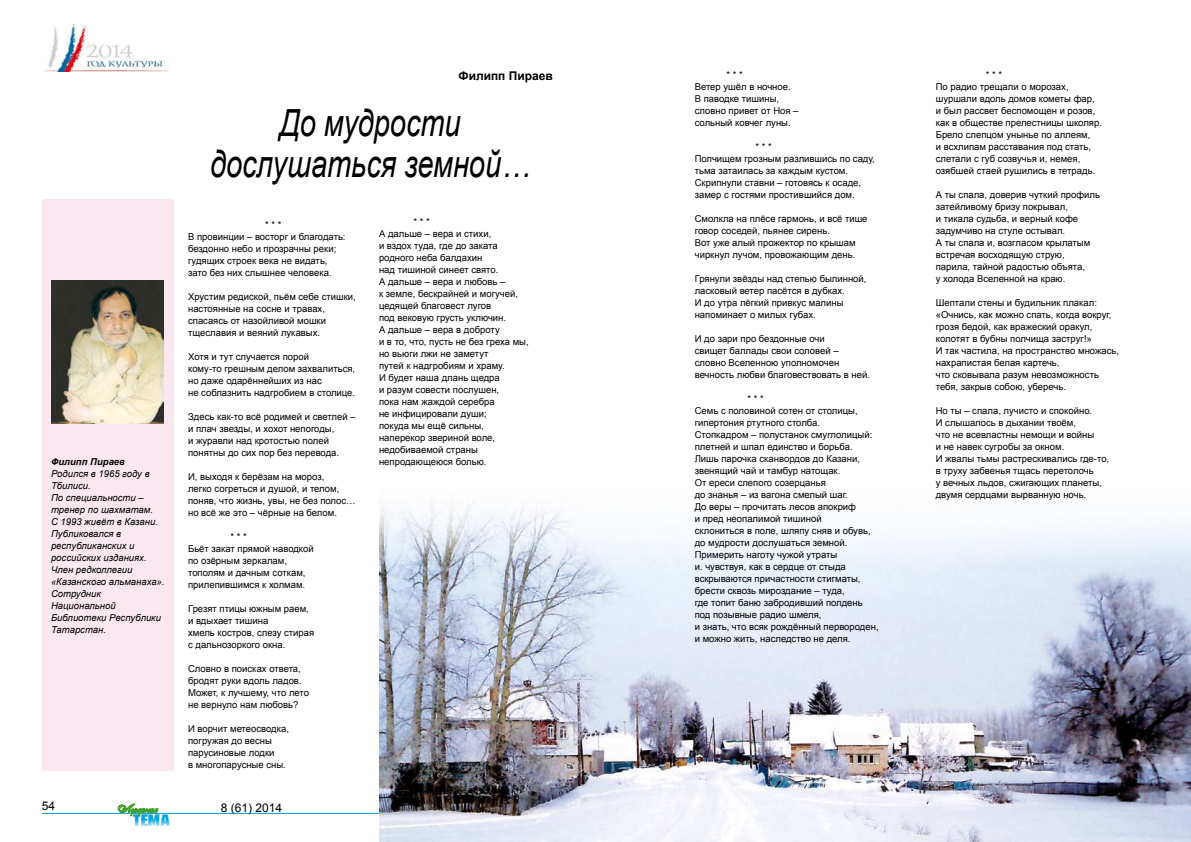
<style>
.page{position:relative;width:1191px;height:842px;background:#fff}
.page>*{position:absolute;margin:0;border:0;box-sizing:border-box;transform-origin:0 0}
.t1{font:italic 37.4px/40.8px "Arial";color:#000;text-align:center;scale:.77 1}
.t2{font:14.6px "Invisible Killer";color:#00a5e3;scale:.85 1}
.t3{font:700 12px "Arial";color:#000}
.t4{font:12px "Arial";color:#000}
.t5{font:9.5px/12px "Arial";color:#000}
.t6{font:italic 9.5px/12px "Arial";color:#000}
.t7{font:italic 700 9.5px "Arial";color:#000}
</style>
<div class="page">
<hr style="left:42px;top:813px;width:553px;height:1px;background:#00a5e3">
<svg style="left:118px;top:803px;width:42px;height:13px"></svg>
<img style="left:379px;top:506px;width:812px;height:336px">
<img style="left:44px;top:25px;width:125px;height:47px">
<div style="left:43px;top:199px;width:131px;height:572px;background:#fbe7f0"></div>
<img style="left:52px;top:281px;width:111px;height:142px">
<p class="t7" style="left:51px;top:455px;width:75px">Филипп Пираев</p>
<p class="t6" style="left:51px;top:467px;width:115px">Родился в 1965 году в<br>Тбилиси.<br>По специальности – тренер по шахматам.<br>С 1993 живёт в Казани.<br>Публиковался в республиканских и российских изданиях.<br>Член редколлегии «Казанского альманаха».<br>Сотрудник<br>Национальной<br>Библиотеки Республики<br>Татарстан.</p>
<p class="t3" style="left:458px;top:67px;width:96px">Филипп Пираев</p>
<h1 class="t1" style="left:210px;top:103px;width:417px">До мудрости дослушаться земной…</h1>
<p class="t5" style="left:188px;top:219px;width:159px;text-indent:77px">* * *<br>В провинции – восторг и благодать: бездонно небо и прозрачны реки; гудящих строек века не видать, зато без них слышнее человека.</p>
<p class="t5" style="left:188px;top:291px;width:169px">Хрустим редиской, пьём себе стишки, настоянные на сосне и травах, спасаясь от назойливой мошки тщеславия и веяний лукавых.</p>
<p class="t5" style="left:188px;top:351px;width:169px">Хотя и тут случается порой<br>кому-то грешным делом захвалиться, но даже одарённейших из нас<br>не соблазнить надгробием в столице.</p>
<p class="t5" style="left:188px;top:411px;width:169px">Здесь как-то всё родимей и светлей – и плач звезды, и хохот непогоды,<br>и журавли над кротостью полей понятны до сих пор без перевода.</p>
<p class="t5" style="left:188px;top:471px;width:169px">И, выходя к берёзам на мороз,<br>легко согреться и душой, и телом, поняв, что жизнь, увы, не без полос… но всё же это – чёрные на белом.</p>
<p class="t5" style="left:188px;top:531px;width:127px;text-indent:42px">* * *<br>Бьёт закат прямой наводкой по озёрным зеркалам, тополям и дачным соткам, прилепившимся к холмам.</p>
<p class="t5" style="left:188px;top:603px;width:128px">Грезят птицы южным раем, и вдыхает тишина<br>хмель костров, слезу стирая с дальнозоркого окна.</p>
<p class="t5" style="left:188px;top:663px;width:122px">Словно в поисках ответа, бродят руки вдоль ладов.<br>Может, к лучшему, что лето не вернуло нам любовь?</p>
<p class="t5" style="left:188px;top:723px;width:102px">И ворчит метеосводка, погружая до весны парусиновые лодки<br>в многопарусные сны.</p>
<p class="t5" style="left:379px;top:216px;width:151px;text-indent:34px">* * *<br>А дальше – вера и стихи,<br>и вздох туда, где до заката родного неба балдахин<br>над тишиной синеет свято.<br>А дальше – вера и любовь –<br>к земле, бескрайней и могучей, цедящей благовест лугов<br>под вековую грусть уключин.<br>А дальше – вера в доброту<br>и в то, что, пусть не без греха мы, но вьюги лжи не заметут<br>путей к надгробиям и храму.<br>И будет наша длань щедра<br>и разум совести послушен,<br>пока нам жаждой серебра<br>не инфицировали души;<br>покуда мы ещё сильны, наперекор звериной воле, недобиваемой страны непродающеюся болью.</p>
<p class="t4" style="left:42px;top:798px;width:15px">54</p>
<p class="t4" style="left:221px;top:799px;width:63px">8 (61) 2014</p>
<h2 class="t2" style="left:133px;top:814px;width:45px">TEMA</h2>
<p class="t5" style="left:694px;top:68px;width:105px;text-indent:32px">* * *<br>Ветер ушёл в ночное.<br>В паводке тишины, словно привет от Ноя – сольный ковчег луны.</p>
<p class="t5" style="left:694px;top:140px;width:182px;text-indent:61px">* * *<br>Полчищем грозным разлившись по саду, тьма затаилась за каждым кустом.<br>Скрипнули ставни – готовясь к осаде, замер с гостями простившийся дом.</p>
<p class="t5" style="left:694px;top:212px;width:174px">Смолкла на плёсе гармонь, и всё тише говор соседей, пьянее сирень.<br>Вот уже алый прожектор по крышам чиркнул лучом, провожающим день.</p>
<p class="t5" style="left:694px;top:272px;width:173px">Грянули звёзды над степью былинной, ласковый ветер пасётся в дубках.<br>И до утра лёгкий привкус малины напоминает о милых губах.</p>
<p class="t5" style="left:694px;top:332px;width:177px">И до зари про бездонные очи<br>свищет баллады свои соловей – словно Вселенною уполномочен вечность любви благовествовать в ней.</p>
<p class="t5" style="left:694px;top:392px;width:185px;text-indent:53px">* * *<br>Семь с половиной сотен от столицы, гипертония ртутного столба.<br>Стопкадром – полустанок смуглолицый: плетней и шпал единство и борьба.<br>Лишь парочка сканвордов до Казани, звенящий чай и тамбур натощак.<br>От ереси слепого созерцанья<br>до знанья – из вагона смелый шаг.<br>До веры – прочитать лесов апокриф<br>и пред неопалимой тишиной<br>склониться в поле, шляпу сняв и обувь, до мудрости дослушаться земной.<br>Примерить наготу чужой утраты<br>и. чувствуя, как в сердце от стыда вскрываются причастности стигматы, брести сквозь мироздание – туда,<br>где топит баню забродивший полдень под позывные радио шмеля,<br>и знать, что всяк рождённый первороден, и можно жить, наследство не деля.</p>
<p class="t5" style="left:935px;top:68px;width:168px;text-indent:50px">* * *<br>По радио трещали о морозах, шуршали вдоль домов кометы фар, и был рассвет беспомощен и розов, как в обществе прелестницы школяр.<br>Брело слепцом унынье по аллеям,<br>и всхлипам расставания под стать, слетали с губ созвучья и, немея, озябшей стаей рушились в тетрадь.</p>
<p class="t5" style="left:935px;top:188px;width:166px">А ты спала, доверив чуткий профиль затейливому бризу покрывал,<br>и тикала судьба, и верный кофе задумчиво на стуле остывал.<br>А ты спала и, возгласом крылатым встречая восходящую струю, парила, тайной радостью объята,<br>у холода Вселенной на краю.</p>
<p class="t5" style="left:935px;top:296px;width:185px">Шептали стены и будильник плакал: «Очнись, как можно спать, когда вокруг, грозя бедой, как вражеский оракул, колотят в бубны полчища заструг!»<br>И так частила, на пространство множась, нахрапистая белая картечь,<br>что сковывала разум невозможность тебя, закрыв собою, уберечь.</p>
<p class="t5" style="left:935px;top:404px;width:175px">Но ты – спала, лучисто и спокойно.<br>И слышалось в дыхании твоём,<br>что не всевластны немощи и войны<br>и не навек сугробы за окном.<br>И жвалы тьмы растрескивались где-то, в труху забвенья тщась перетолочь<br>у вечных льдов, сжигающих планеты, двумя сердцами вырванную ночь.</p>
</div>
